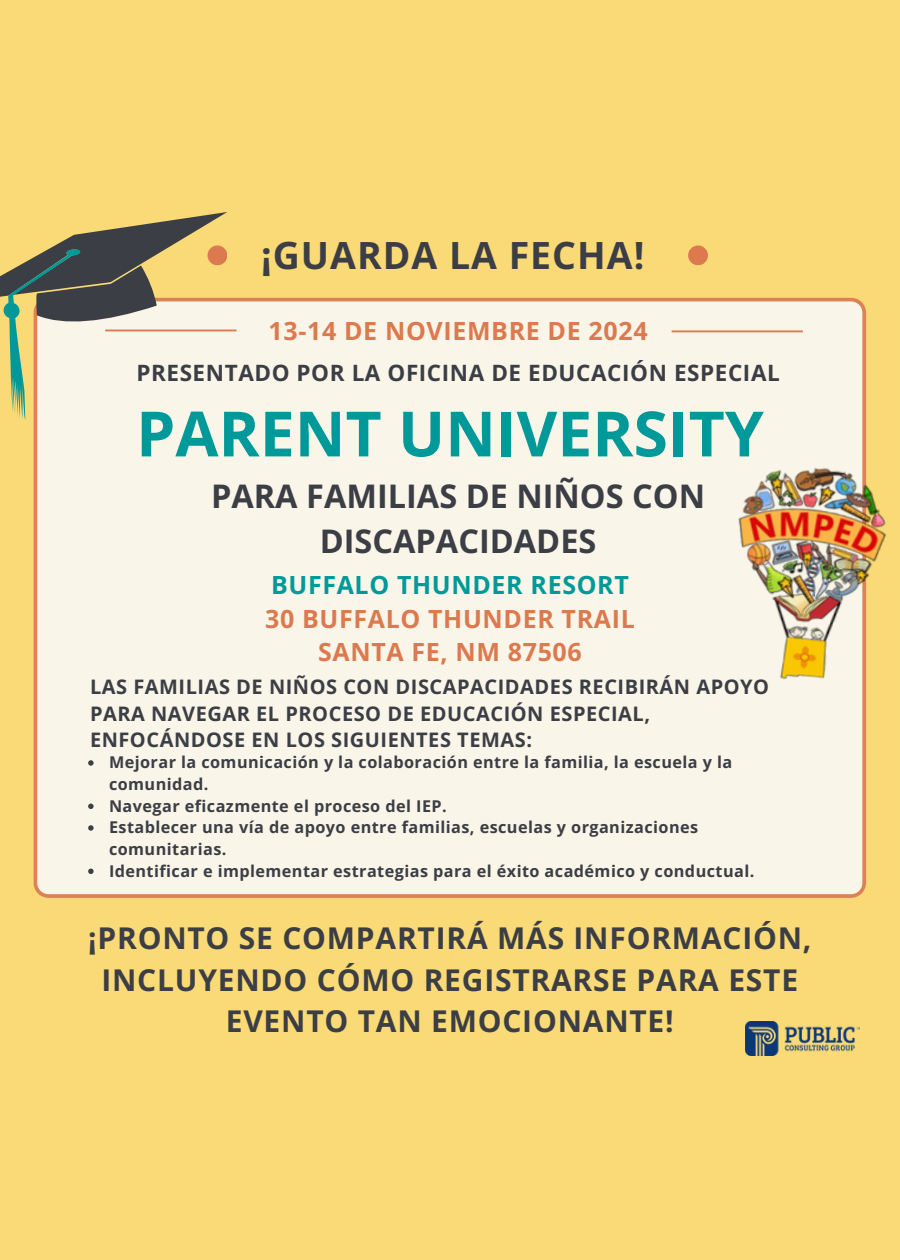
<style>
.page{position:relative;width:900px;height:1260px;background:#f9da76}
.page>*{position:absolute;margin:0;border:0;box-sizing:border-box;transform-origin:0 0}
.t1{font:700 62.5px "Open Sans";color:#099}
.t2{font:700 37.5px "Open Sans";letter-spacing:.025em;color:#3c3e46}
.t3{font:700 32.5px/45px "Open Sans";color:#3c3e46;text-align:center}
.t4{font:700 30px/41.2px "Open Sans";letter-spacing:.025em;color:#3c3e46;text-align:center}
.t5{font:700 25px/33.8px "Open Sans";letter-spacing:.025em;color:#dc794e;text-align:center}
.t6{font:700 22.5px "Open Sans";letter-spacing:.025em;color:#3c3e46}
.t7{font:700 20px/26.8px "Open Sans";letter-spacing:.025em;color:#3c3e46}
.t8{font:700 16.25px/21.8px "Open Sans";letter-spacing:.025em;color:#3c3e46}
.s1{color:#099}
</style>
<div class="page">
<div style="left:34px;top:298px;width:832px;height:600px;background:#f9f5e8"></div>
<div style="left:688px;top:245px;width:20px;height:20px;background:#dc794e;border-radius:50%"></div>
<hr style="left:672px;top:330px;width:131px;height:2px;background:#dc794e">
<hr style="left:105px;top:330px;width:131px;height:1px;background:#dc794e">
<svg style="left:0;top:212px;width:226px;height:208px"></svg>
<div style="left:208px;top:245px;width:19px;height:20px;background:#dc794e;border-radius:50%"></div>
<img style="left:699px;top:435px;width:187px;height:288px">
<img style="left:746px;top:1022px;width:114px;height:33px">
<svg style="left:88px;top:760px;width:6px;height:6px"></svg>
<svg style="left:88px;top:804px;width:6px;height:5px"></svg>
<svg style="left:88px;top:825px;width:6px;height:6px"></svg>
<svg style="left:88px;top:869px;width:6px;height:5px"></svg>
<p class="t2" style="left:261px;top:229px;width:385px">¡GUARDA LA FECHA!</p>
<h5 class="t5" style="left:269px;top:313px;width:381px">13-14 DE NOVIEMBRE DE 2024</h5>
<h3 class="t6" style="left:136px;top:357px;width:645px">PRESENTADO POR LA OFICINA DE EDUCACIÓN ESPECIAL</h3>
<h1 class="t1" style="left:136px;top:390px;width:629px">PARENT UNIVERSITY</h1>
<h3 class="t3" style="left:211px;top:473px;width:496px">PARA FAMILIAS DE NIÑOS CON<br>DISCAPACIDADES</h3>
<h4 class="t5" style="left:265px;top:567px;width:371px"><span class="s1">BUFFALO THUNDER RESORT<br></span>30 BUFFALO THUNDER TRAIL<br>SANTA FE, NM 87506</h4>
<p class="t7" style="left:90px;top:673px;width:681px">LAS FAMILIAS DE NIÑOS CON DISCAPACIDADES RECIBIRÁN APOYO<br>PARA NAVEGAR EL PROCESO DE EDUCACIÓN ESPECIAL,<br>ENFOCÁNDOSE EN LOS SIGUIENTES TEMAS:</p>
<p class="t8" style="left:109px;top:751px;width:625px">Mejorar la comunicación y la colaboración entre la familia, la escuela y la comunidad.</p>
<p class="t8" style="left:109px;top:795px;width:339px">Navegar eficazmente el proceso del IEP.</p>
<p class="t8" style="left:109px;top:816px;width:591px">Establecer una vía de apoyo entre familias, escuelas y organizaciones comunitarias.</p>
<p class="t8" style="left:109px;top:860px;width:647px">Identificar e implementar estrategias para el éxito académico y conductual.</p>
<p class="t4" style="left:88px;top:917px;width:725px">¡PRONTO SE COMPARTIRÁ MÁS INFORMACIÓN,<br>INCLUYENDO CÓMO REGISTRARSE PARA ESTE<br>EVENTO TAN EMOCIONANTE!</p>
</div>
